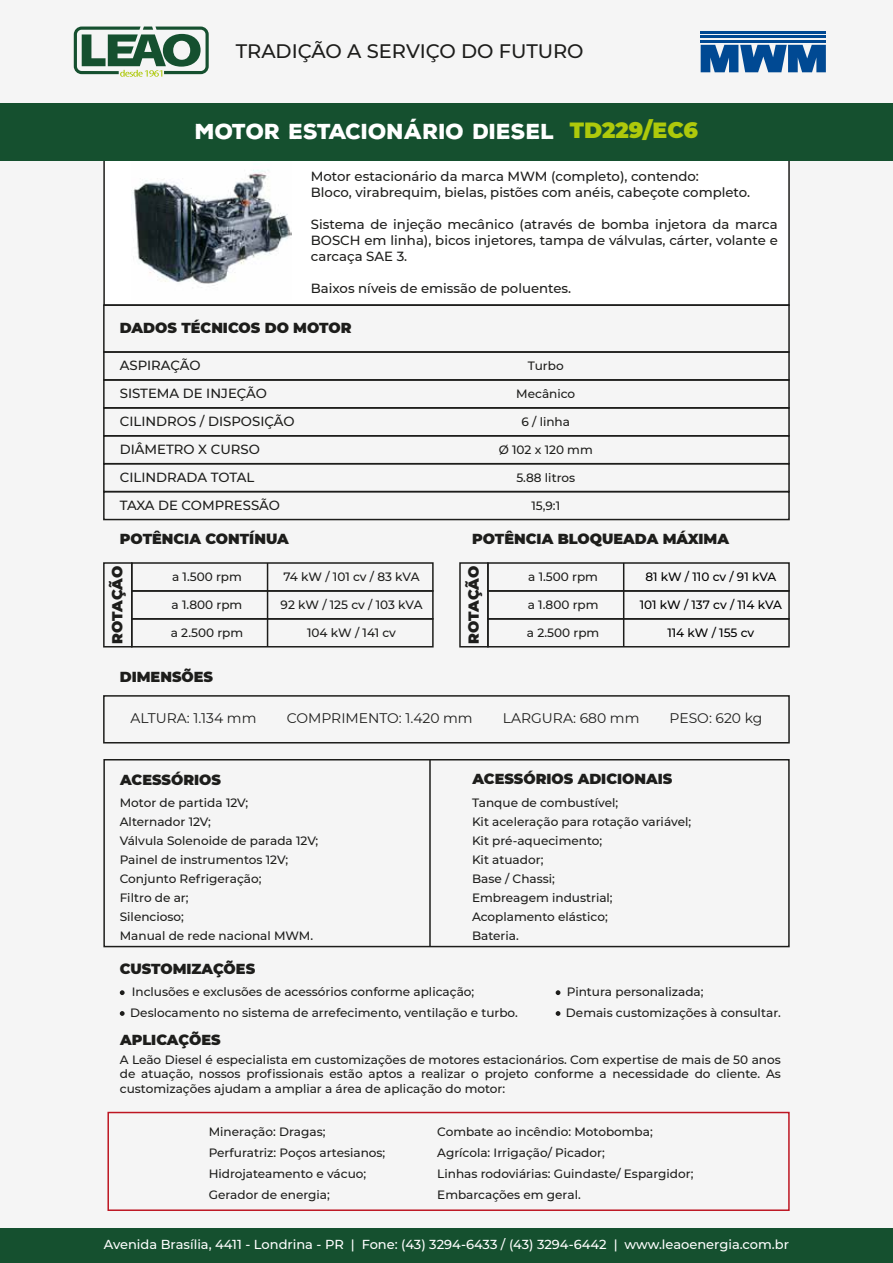
<style>
.page{position:relative;width:893px;height:1263px;background:#f5f5f5}
.page>*{position:absolute;margin:0;border:0;box-sizing:border-box;transform-origin:0 0}
.t1{font:900 21px "Nexa Rust Sans";color:#fff}
.t2{font:500 19.5px "Montserrat";color:#1d1d1b}
.t3{font:900 14.55px "Montserrat";color:#1d1d1b}
.t4{font:13.95px "Montserrat";color:#1d1d1b}
.t5{font:900 13.5px "Montserrat";color:#1d1d1b}
.t6{font:500 13.2px/15.9px "Montserrat";color:#1d1d1b}
.t7{font:500 13.05px "Montserrat";color:#fff}
.t8{font:500 12px/18.9px "Montserrat";color:#1d1d1b}
.t9{font:500 12px "Montserrat";letter-spacing:-.005em;color:#000}
.s1{font-family:"Montserrat";font-size:21.9px;color:#aec90b}
</style>
<div class="page">
<div style="left:0;top:1228px;width:893px;height:35px;background:#15502f"></div>
<div style="left:103px;top:155px;width:687px;height:151px;background:#fff;border:2px solid #1d1d1b"></div>
<div style="left:103px;top:304px;width:687px;height:49px;border:2px solid #1d1d1b"></div>
<div style="left:103px;top:695px;width:687px;height:48px;border:2px solid #1d1d1b"></div>
<div style="left:103px;top:435px;width:687px;height:29px;border:2px solid #1d1d1b"></div>
<div style="left:103px;top:463px;width:687px;height:29px;border:2px solid #1d1d1b"></div>
<div style="left:103px;top:491px;width:687px;height:29px;border:2px solid #1d1d1b"></div>
<div style="left:103px;top:759px;width:687px;height:188px;border:2px solid #1d1d1b"></div>
<hr style="left:429px;top:760px;width:2px;height:186px;background:#1d1d1b">
<div style="left:0;top:103px;width:893px;height:58px;background:#15502f"></div>
<div style="left:107px;top:1112px;width:683px;height:99px;border:2px solid #bd1622"></div>
<svg style="left:74px;top:27px;width:135px;height:50px"></svg>
<hr style="left:701px;top:31px;width:125px;height:2px;background:#004993">
<hr style="left:701px;top:36px;width:125px;height:2px;background:#004993">
<hr style="left:701px;top:40px;width:125px;height:2px;background:#004993">
<svg style="left:701px;top:45px;width:125px;height:27px;background:#2d68a5"></svg>
<svg style="left:120px;top:990px;width:5px;height:5px"></svg>
<svg style="left:120px;top:1011px;width:5px;height:5px"></svg>
<svg style="left:556px;top:1011px;width:4px;height:5px"></svg>
<svg style="left:556px;top:990px;width:4px;height:5px"></svg>
<img style="left:132px;top:170px;width:159px;height:116px">
<div style="left:103px;top:562px;width:30px;height:85px;border:2px solid #1d1d1b"></div>
<div style="left:131px;top:562px;width:303px;height:30px;border:2px solid #1d1d1b"></div>
<div style="left:131px;top:590px;width:303px;height:30px;border:2px solid #1d1d1b"></div>
<div style="left:131px;top:618px;width:303px;height:29px;border:2px solid #1d1d1b"></div>
<hr style="left:267px;top:563px;width:1px;height:84px;background:#1d1d1b">
<div style="left:459px;top:562px;width:30px;height:85px;border:2px solid #1d1d1b"></div>
<div style="left:487px;top:562px;width:303px;height:30px;border:2px solid #1d1d1b"></div>
<div style="left:487px;top:590px;width:303px;height:30px;border:2px solid #1d1d1b"></div>
<div style="left:487px;top:618px;width:303px;height:29px;border:2px solid #1d1d1b"></div>
<hr style="left:623px;top:563px;width:1px;height:84px;background:#1d1d1b">
<div style="left:103px;top:379px;width:687px;height:30px;border:2px solid #1d1d1b"></div>
<h2 class="t2" style="left:236px;top:37px;width:349px">TRADIÇÃO A SERVIÇO DO FUTURO</h2>
<h1 class="t1" style="left:195px;top:117px;width:504px">MOTOR ESTACIONÁRIO DIESEL <span class="s1">TD229/EC6</span></h1>
<p class="t6" style="left:311px;top:168px;width:441px">Motor estacionário da marca MWM (completo), contendo:<br>Bloco, virabrequim, bielas, pistões com anéis, cabeçote completo.</p>
<p class="t6" style="left:311px;top:216px;width:468px;text-align:justify">Sistema de injeção mecânico (através de bomba injetora da marca BOSCH em linha), bicos injetores, tampa de válvulas, cárter, volante e carcaça SAE 3.</p>
<p class="t6" style="left:311px;top:280px;width:262px">Baixos níveis de emissão de poluentes.</p>
<p class="t3" style="left:120px;top:317px;width:233px">DADOS TÉCNICOS DO MOTOR</p>
<p class="t6" style="left:120px;top:357px;width:82px">ASPIRAÇÃO</p>
<p class="t8" style="left:528px;top:356px;width:37px">Turbo</p>
<p class="t5" style="left:310px;top:172px;width:88px">DESCRIÇÃO</p>
<p class="t6" style="left:120px;top:385px;width:149px">SISTEMA DE INJEÇÃO</p>
<p class="t8" style="left:516px;top:384px;width:61px">Mecânico</p>
<p class="t6" style="left:120px;top:413px;width:176px">CILINDROS / DISPOSIÇÃO</p>
<p class="t8" style="left:521px;top:412px;width:50px">6 / linha</p>
<p class="t6" style="left:120px;top:441px;width:142px">DIÂMETRO X CURSO</p>
<p class="t8" style="left:499px;top:440px;width:96px">Ø 102 x 120 mm</p>
<p class="t6" style="left:120px;top:469px;width:136px">CILINDRADA TOTAL</p>
<p class="t8" style="left:516px;top:468px;width:60px">5.88 litros</p>
<p class="t6" style="left:120px;top:497px;width:162px">TAXA DE COMPRESSÃO</p>
<p class="t8" style="left:531px;top:496px;width:30px">15,9:1</p>
<p class="t3" style="left:120px;top:528px;width:171px">POTÊNCIA CONTÍNUA</p>
<p class="t3" style="left:472px;top:528px;width:258px">POTÊNCIA BLOQUEADA MÁXIMA</p>
<p class="t3" style="left:106px;top:644px;width:79px;rotate:-90deg">ROTAÇÃO</p>
<p class="t8" style="left:172px;top:567px;width:71px">a 1.500 rpm</p>
<p class="t8" style="left:284px;top:567px;width:138px">74 kW / 101 cv / 83 kVA</p>
<p class="t8" style="left:281px;top:595px;width:143px">92 kW / 125 cv / 103 kVA</p>
<p class="t8" style="left:172px;top:595px;width:72px">a 1.800 rpm</p>
<p class="t8" style="left:171px;top:623px;width:74px">a 2.500 rpm</p>
<p class="t8" style="left:307px;top:623px;width:90px">104 kW / 141 cv</p>
<p class="t3" style="left:463px;top:644px;width:79px;rotate:-90deg">ROTAÇÃO</p>
<p class="t8" style="left:528px;top:567px;width:71px">a 1.500 rpm</p>
<p class="t9" style="left:645px;top:569px;width:133px">81 kW / 110 cv / 91 kVA</p>
<p class="t9" style="left:640px;top:596px;width:144px">101 kW / 137 cv / 114 kVA</p>
<p class="t8" style="left:528px;top:595px;width:72px">a 1.800 rpm</p>
<p class="t8" style="left:527px;top:623px;width:74px">a 2.500 rpm</p>
<p class="t9" style="left:667px;top:624px;width:88px">114 kW / 155 cv</p>
<p class="t3" style="left:120px;top:665px;width:95px">DIMENSÕES</p>
<p class="t4" style="left:131px;top:709px;width:127px">ALTURA: 1.134 mm</p>
<p class="t4" style="left:287px;top:709px;width:188px">COMPRIMENTO: 1.420 mm</p>
<p class="t4" style="left:503px;top:709px;width:138px">LARGURA: 680 mm</p>
<p class="t4" style="left:670px;top:709px;width:94px">PESO: 620 kg</p>
<p class="t3" style="left:120px;top:769px;width:102px">ACESSÓRIOS</p>
<p class="t8" style="left:120px;top:792px;width:200px">Motor de partida 12V;<br>Alternador 12V;<br>Válvula Solenoide de parada 12V;<br>Painel de instrumentos 12V;<br>Conjunto Refrigeração;<br>Filtro de ar;<br>Silencioso;<br>Manual de rede nacional MWM.</p>
<p class="t3" style="left:120px;top:958px;width:137px">CUSTOMIZAÇÕES</p>
<p class="t3" style="left:472px;top:768px;width:202px">ACESSÓRIOS ADICIONAIS</p>
<p class="t8" style="left:472px;top:792px;width:221px">Tanque de combustível;<br>Kit aceleração para rotação variável;<br>Kit pré-aquecimento;<br>Kit atuador;<br>Base / Chassi;<br>Embreagem industrial;<br>Acoplamento elástico;<br>Bateria.</p>
<p class="t8" style="left:130px;top:981px;width:389px;line-height:20.9px">Inclusões e exclusões de acessórios conforme aplicação;<br>Deslocamento no sistema de arrefecimento, ventilação e turbo.</p>
<p class="t8" style="left:566px;top:981px;width:216px;line-height:20.9px">Pintura personalizada;<br>Demais customizações à consultar.</p>
<p class="t3" style="left:120px;top:1028px;width:102px">APLICAÇÕES</p>
<p class="t8" style="left:120px;top:1052px;width:663px;line-height:14.5px;text-align:justify">A Leão Diesel é especialista em customizações de motores estacionários. Com expertise de mais de 50 anos de atuação, nossos profissionais estão aptos a realizar o projeto conforme a necessidade do cliente. As customizações ajudam a ampliar a área de aplicação do motor:</p>
<p class="t8" style="left:209px;top:1121px;width:178px;line-height:20.9px">Mineração: Dragas;<br>Perfuratriz: Poços artesianos;<br>Hidrojateamento e vácuo;<br>Gerador de energia;</p>
<p class="t8" style="left:437px;top:1122px;width:217px">Combate ao incêndio: Motobomba;</p>
<p class="t8" style="left:437px;top:1143px;width:169px">Agrícola: Irrigação/ Picador;</p>
<p class="t8" style="left:437px;top:1163px;width:258px">Linhas rodoviárias: Guindaste/ Espargidor;</p>
<p class="t8" style="left:437px;top:1184px;width:145px">Embarcações em geral.</p>
<p class="t7" style="left:104px;top:1236px;width:687px">Avenida Brasília, 4411 - Londrina - PR | Fone: (43) 3294-6433 / (43) 3294-6442 | www.leaoenergia.com.br</p>
</div>
